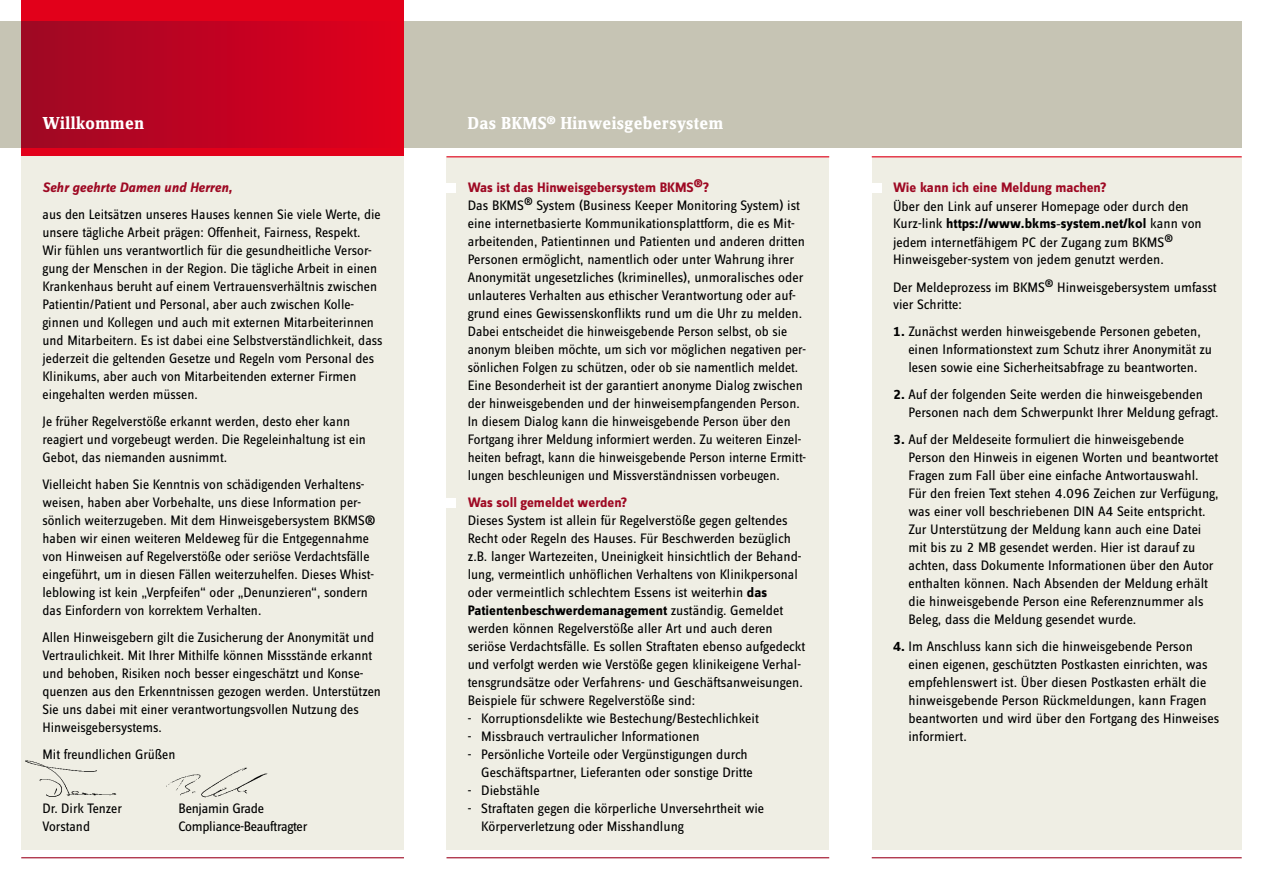
<style>
.page{position:relative;width:1263px;height:893px;background:#fff}
.page>*{position:absolute;margin:0;border:0;box-sizing:border-box;transform-origin:0 0}
.t1{font:700 18px "Zine Serif Dis";letter-spacing:.025em;color:#fff}
.t2{font:14.25px/18px "Zine Sans Dis Regular Roman Tf";color:#000}
.t3{font:14.25px "Zine Sans Dis Bold Roman Tf";color:#000}
.t4{font:14.25px "Zine Sans Dis Bold Roman Tf";color:#9e0923}
.t5{font:14.25px/18px "Zine Sans Dis Regular Roman Tf";letter-spacing:-.02em;color:#000}
.t6{font:14.25px "Zine Sans Dis Bold Italic Tf";color:#9e0923}
.s1{font-family:"Zine Sans Dis Bold Roman Tf"}
.s2{font-family:"Zine Sans Dis Regular Roman Tf"}
.s3{font-family:"Minion Pro";font-weight:700}
</style>
<div class="page">
<div style="left:872px;top:156px;width:370px;height:693px;background:#efeee4"></div>
<div style="left:0;top:21px;width:850px;height:126px;background:#c6c4b4"></div>
<div style="left:21px;top:147px;width:383px;height:9px;background:#e2001a"></div>
<div style="left:21px;top:0;width:383px;height:21px;background:#e2001a"></div>
<div style="left:21px;top:21px;width:383px;height:126px;background:linear-gradient(to right,#9e0825,#e2001c)"></div>
<div style="left:446px;top:156px;width:383px;height:693px;background:#efeee4"></div>
<div style="left:850px;top:21px;width:392px;height:126px;background:#c6c4b4"></div>
<hr style="left:446px;top:156px;width:383px;height:1px;background:#e2001a">
<hr style="left:872px;top:156px;width:370px;height:1px;background:#e2001a">
<div style="left:21px;top:156px;width:383px;height:693px;background:#efeee4"></div>
<div style="left:446px;top:183px;width:10px;height:9px;background:#fff"></div>
<div style="left:446px;top:498px;width:10px;height:9px;background:#fff"></div>
<div style="left:872px;top:183px;width:9px;height:9px;background:#fff"></div>
<hr style="left:446px;top:857px;width:383px;height:1px;background:#9e0923">
<hr style="left:21px;top:857px;width:383px;height:1px;background:#9e0923">
<hr style="left:872px;top:857px;width:370px;height:1px;background:#9e0923">
<img style="left:25px;top:760px;width:92px;height:37px">
<img style="left:166px;top:767px;width:102px;height:31px">
<p class="t1" style="left:43px;top:114px;width:103px">Willkommen</p>
<p class="t6" style="left:43px;top:180px;width:191px">Sehr geehrte Damen und Herren,</p>
<p class="t2" style="left:43px;top:206px;width:341px">aus den Leitsätzen unseres Hauses kennen Sie viele Werte, die unsere tägliche Arbeit prägen: Offenheit, Fairness, Respekt.<br>Wir fühlen uns verantwortlich für die gesundheitliche Versor&shy;gung der Menschen in der Region. Die tägliche Arbeit in einen Krankenhaus beruht auf einem Vertrauensverhältnis zwischen Patientin/Patient und Personal, aber auch zwischen Kolle&shy;ginnen und Kollegen und auch mit externen Mitarbeiterinnen und Mitarbeitern. Es ist dabei eine Selbstverständlichkeit, dass jederzeit die geltenden Gesetze und Regeln vom Personal des Klinikums, aber auch von Mitarbeitenden externer Firmen eingehalten werden müssen.</p>
<p class="t2" style="left:43px;top:413px;width:325px">Je früher Regelverstöße erkannt werden, desto eher kann reagiert und vorgebeugt werden. Die Regeleinhaltung ist ein<br>Gebot, das niemanden ausnimmt.</p>
<p class="t2" style="left:43px;top:476px;width:335px">Vielleicht haben Sie Kenntnis von schädigenden Verhaltens&shy;weisen, haben aber Vorbehalte, uns diese Information per&shy;sönlich weiterzugeben. Mit dem Hinweisgebersystem BKMS® haben wir einen weiteren Meldeweg für die Entgegennahme von Hinweisen auf Regelverstöße oder seriöse Verdachtsfälle eingeführt, um in diesen Fällen weiterzuhelfen. Dieses Whist&shy;leblowing ist kein „Verpfeifen“ oder „Denunzieren“, sondern das Einfordern von korrektem Verhalten.</p>
<p class="t2" style="left:43px;top:629px;width:340px">Allen Hinweisgebern gilt die Zusicherung der Anonymität und Vertraulichkeit. Mit Ihrer Mithilfe können Missstände erkannt und behoben, Risiken noch besser eingeschätzt und Konse&shy;quenzen aus den Erkenntnissen gezogen werden. Unterstützen Sie uns dabei mit einer verantwortungsvollen Nutzung des Hinweisgebersystems.</p>
<p class="t2" style="left:43px;top:746px;width:134px">Mit freundlichen Grüßen</p>
<p class="t2" style="left:43px;top:800px;width:81px">Dr. Dirk Tenzer<br>Vorstand</p>
<p class="t5" style="left:179px;top:800px;width:130px">Benjamin Grade<br>Compliance-Beauftragter</p>
<p class="t1" style="left:468px;top:114px;width:257px">Das BKMS<sup>®</sup> Hinweisgebersystem</p>
<p class="t4" style="left:468px;top:180px;width:243px">Was ist das Hinweisgebersystem BKMS<sup>®</sup>?</p>
<p class="t2" style="left:468px;top:197px;width:340px">Das BKMS<sup>®</sup> System (Business Keeper Monitoring System) ist eine internetbasierte Kommunikationsplattform, die es Mit&shy;arbeitenden, Patientinnen und Patienten und anderen dritten Personen ermöglicht, namentlich oder unter Wahrung ihrer Anonymität ungesetzliches (kriminelles), unmoralisches oder unlauteres Verhalten aus ethischer Verantwortung oder auf&shy;grund eines Gewissenskonflikts rund um die Uhr zu melden.<br>Dabei entscheidet die hinweisgebende Person selbst, ob sie anonym bleiben möchte, um sich vor möglichen negativen per&shy;sönlichen Folgen zu schützen, oder ob sie namentlich meldet.<br>Eine Besonderheit ist der garantiert anonyme Dialog zwischen der hinweisgebenden und der hinweisempfangenden Person.<br>In diesem Dialog kann die hinweisgebende Person über den Fortgang ihrer Meldung informiert werden. Zu weiteren Einzel&shy;heiten befragt, kann die hinweisgebende Person interne Ermitt&shy;lungen beschleunigen und Missverständnissen vorbeugen.</p>
<p class="t4" style="left:468px;top:495px;width:161px">Was soll gemeldet werden?</p>
<p class="t2" style="left:468px;top:512px;width:335px">Dieses System ist allein für Regelverstöße gegen geltendes Recht oder Regeln des Hauses. Für Beschwerden bezüglich z.B. langer Wartezeiten, Uneinigkeit hinsichtlich der Behand&shy;lung, vermeintlich unhöflichen Verhaltens von Klinikpersonal oder vermeintlich schlechtem Essens ist weiterhin <span class="s1">das</span></p>
<p class="t3" style="left:468px;top:603px;width:317px">Patientenbeschwerdemanagement <span class="s2">zuständig. Gemeldet</span></p>
<p class="t2" style="left:468px;top:620px;width:339px">werden können Regelverstöße aller Art und auch deren seriöse Verdachtsfälle. Es sollen Straftaten ebenso aufgedeckt und verfolgt werden wie Verstöße gegen klinikeigene Verhal&shy;tensgrundsätze oder Verfahrens- und Geschäftsanweisungen.<br>Beispiele für schwere Regelverstöße sind:</p>
<p class="t2" style="left:468px;top:710px;width:293px">- Korruptionsdelikte wie Bestechung/Bestechlichkeit</p>
<p class="t2" style="left:468px;top:728px;width:233px">- Missbrauch vertraulicher Informationen</p>
<p class="t2" style="left:481px;top:746px;width:273px;text-indent:-13px">- Persönliche Vorteile oder Vergünstigungen durch<br>Geschäftspartner, Lieferanten oder sonstige Dritte</p>
<p class="t2" style="left:468px;top:782px;width:73px">- Diebstähle</p>
<p class="t2" style="left:481px;top:800px;width:284px;text-indent:-13px">- Straftaten gegen die körperliche Unversehrtheit wie<br>Körperverletzung oder Misshandlung</p>
<p class="t4" style="left:893px;top:180px;width:215px">Wie kann ich eine Meldung machen?</p>
<p class="t2" style="left:893px;top:198px;width:297px">Über den Link auf unserer Homepage oder durch den</p>
<p class="t3" style="left:893px;top:216px;width:310px"><span class="s2">Kurz-link</span> https://www.bkms<span class="s3">-</span>system.net/kol <span class="s2">kann von</span></p>
<p class="t2" style="left:893px;top:235px;width:281px;line-height:17px">jedem internetfähigem PC der Zugang zum BKMS<sup>®<br></sup>Hinweisgeber-system von jedem genutzt werden.</p>
<p class="t2" style="left:893px;top:279px;width:325px;line-height:17.2px">Der Meldeprozess im BKMS<sup>®</sup> Hinweisgebersystem umfasst vier Schritte:</p>
<p class="t2" style="left:908px;top:323px;width:305px;text-indent:-15px"><span class="s1">1.</span> Zunächst werden hinweisgebende Personen gebeten, einen Informationstext zum Schutz ihrer Anonymität zu lesen sowie eine Sicherheitsabfrage zu beantworten.</p>
<p class="t2" style="left:908px;top:386px;width:312px;text-indent:-15px"><span class="s1">2.</span> Auf der folgenden Seite werden die hinweisgebenden<br>Personen nach dem Schwerpunkt Ihrer Meldung gefragt.</p>
<p class="t2" style="left:908px;top:431px;width:312px;text-indent:-15px"><span class="s1">3.</span> Auf der Meldeseite formuliert die hinweisgebende Person den Hinweis in eigenen Worten und beantwortet Fragen zum Fall über eine einfache Antwortauswahl.<br>Für den freien Text stehen 4.096 Zeichen zur Verfügung, was einer voll beschriebenen DIN A4 Seite entspricht.<br>Zur Unterstützung der Meldung kann auch eine Datei mit bis zu 2 MB gesendet werden. Hier ist darauf zu achten, dass Dokumente Informationen über den Autor enthalten können. Nach Absenden der Meldung erhält die hinweisgebende Person eine Referenznummer als Beleg, dass die Meldung gesendet wurde.</p>
<p class="t2" style="left:908px;top:638px;width:312px;text-indent:-15px"><span class="s1">4.</span> Im Anschluss kann sich die hinweisgebende Person einen eigenen, geschützten Postkasten einrichten, was empfehlenswert ist. Über diesen Postkasten erhält die hinweisgebende Person Rückmeldungen, kann Fragen beantworten und wird über den Fortgang des Hinweises informiert.</p>
</div>
